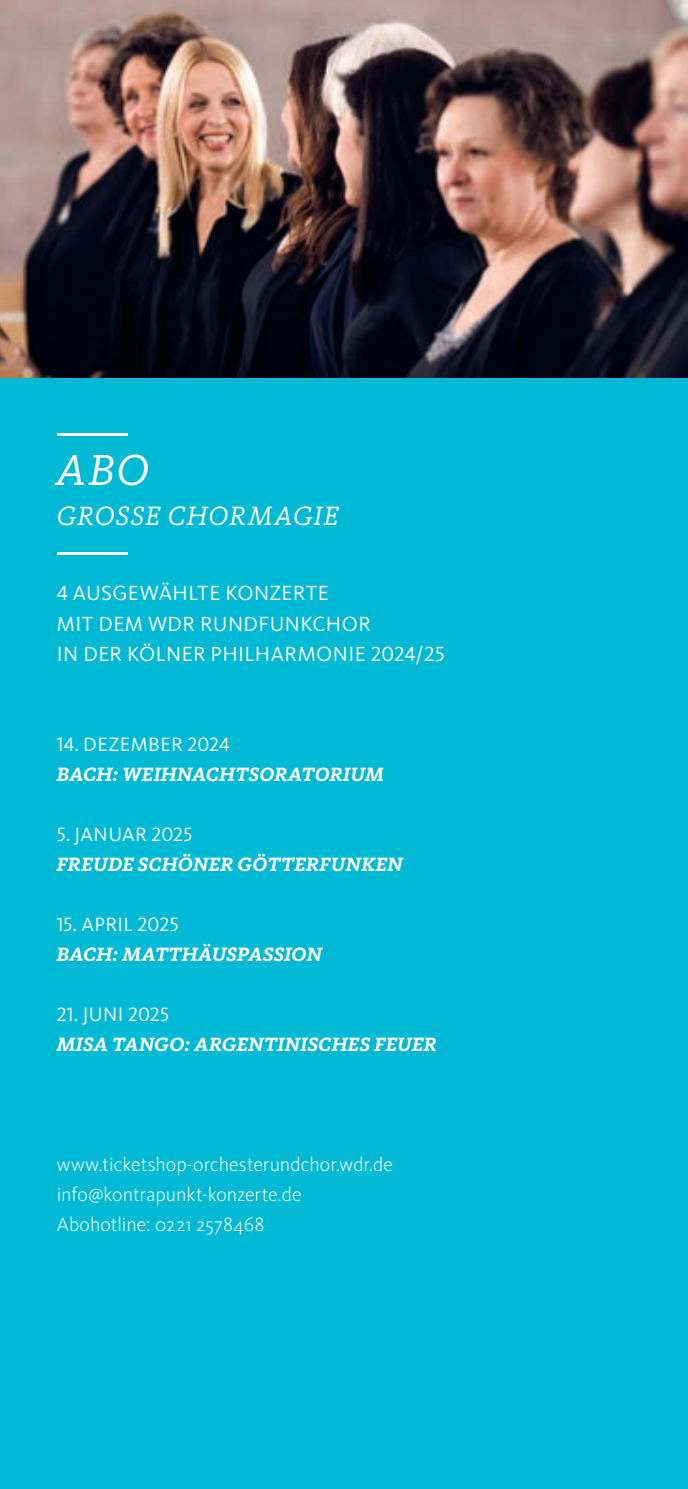
<style>
.page{position:relative;width:688px;height:1489px;background:#fff}
.page>*{position:absolute;margin:0;border:0;box-sizing:border-box;transform-origin:0 0}
.t1{font:italic 45px "WDR Slab";color:#fff}
.t2{font:italic 27.5px "WDR Slab";letter-spacing:.045em;color:#fff}
.t3{font:21.25px/30px "WDR Sans";letter-spacing:.02em;color:#fff}
.t4{font:italic 700 20px "WDR Slab";letter-spacing:.02em;color:#fff}
.t5{font:300 20px/30px "WDR Sans";color:#fff}
.t6{font:20px "WDR Sans";letter-spacing:.015em;color:#fff}
</style>
<div class="page">
<div style="left:0;top:0;width:687px;height:1488px;background:#00b9d4"></div>
<img style="left:0;top:0;width:687px;height:377px">
<hr style="left:57px;top:432px;width:71px;height:3px;background:#fff">
<hr style="left:57px;top:552px;width:71px;height:3px;background:#fff">
<h1 class="t1" style="left:57px;top:443px;width:94px">ABO</h1>
<h2 class="t2" style="left:57px;top:499px;width:283px">GROSSE CHORMAGIE</h2>
<p class="t3" style="left:57px;top:578px;width:389px">4 AUSGEWÄHLTE KONZERTE<br>MIT DEM WDR RUNDFUNKCHOR<br>IN DER KÖLNER PHILHARMONIE 2024/25</p>
<p class="t6" style="left:57px;top:731px;width:174px">14. DEZEMBER 2024</p>
<p class="t4" style="left:57px;top:762px;width:328px">BACH: WEIHNACHTSORATORIUM</p>
<p class="t6" style="left:57px;top:821px;width:137px">5. JANUAR 2025</p>
<p class="t4" style="left:57px;top:852px;width:347px">FREUDE SCHÖNER GÖTTERFUNKEN</p>
<p class="t6" style="left:57px;top:911px;width:123px">15. APRIL 2025</p>
<p class="t4" style="left:57px;top:942px;width:266px">BACH: MATTHÄUSPASSION</p>
<p class="t6" style="left:57px;top:1001px;width:114px">21. JUNI 2025</p>
<p class="t4" style="left:57px;top:1032px;width:381px">MISA TANGO: ARGENTINISCHES FEUER</p>
<p class="t5" style="left:57px;top:1148px;width:338px">www.ticketshop-orchesterundchor.wdr.de info@kontrapunkt-konzerte.de<br>Abohotline: 0221 2578468</p>
</div>
